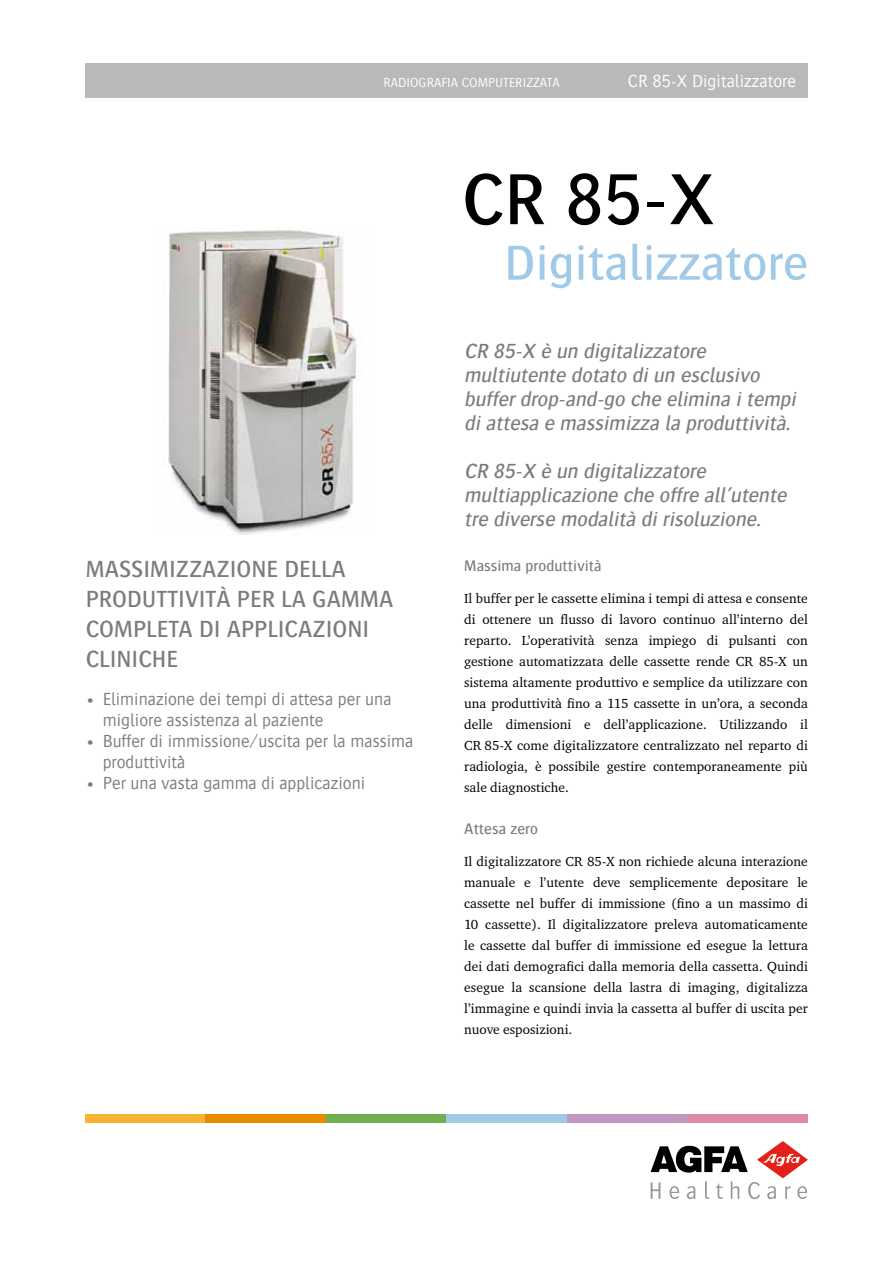
<style>
.page{position:relative;width:893px;height:1263px;background:#fff}
.page>*{position:absolute;margin:0;border:0;box-sizing:border-box;transform-origin:0 0}
.t1{font:500 75px "Bosis For Agfa";color:#000}
.t2{font:500 51px "Bosis For Agfa";color:#a1cae9}
.t3{font:500 24px/30px "Bosis For Agfa";color:#7b7c7e}
.t4{font:italic 500 21px/24px "Bosis For Agfa";color:#7b7c7e}
.t5{font:300 18px/21px "Bosis For Agfa";color:#7b7c7e}
.t6{font:300 18px "Bosis For Agfa";color:#fff}
.t7{font:500 15.75px "Bosis For Agfa";letter-spacing:.005em;color:#7b7c7e}
.t8{font:13.5px/21px "Charter ITC For Agfa";letter-spacing:.005em;color:#000;text-align:justify}
.t9{font:300 13.5px "Bosis For Agfa";color:#fff}
</style>
<div class="page">
<svg style="left:651px;top:1141px;width:157px;height:58px"></svg>
<div style="left:85px;top:1114px;width:121px;height:9px;background:#f8b334"></div>
<div style="left:206px;top:1114px;width:120px;height:9px;background:#ea8a00"></div>
<div style="left:326px;top:1114px;width:120px;height:9px;background:#71ae52"></div>
<div style="left:446px;top:1114px;width:121px;height:9px;background:#a1cae9"></div>
<div style="left:567px;top:1114px;width:120px;height:9px;background:#c198c2"></div>
<div style="left:687px;top:1114px;width:121px;height:9px;background:#de89aa"></div>
<div style="left:85px;top:64px;width:723px;height:34px;background:#b7b9ba"></div>
<img style="left:167px;top:230px;width:192px;height:305px">
<p class="t9" style="left:384px;top:76px;width:178px">RADIOGRAFIA COMPUTERIZZATA</p>
<h3 class="t6" style="left:628px;top:72px;width:170px">CR 85-X Digitalizzatore</h3>
<h1 class="t1" style="left:462px;top:159px;width:255px">CR 85-X</h1>
<h2 class="t2" style="left:504px;top:236px;width:305px">DIGITALIZZATORE</h2>
<h3 class="t3" style="left:86px;top:554px;width:285px">MASSIMIZZAZIONE DELLA<br>PRODUTTIVITÀ PER LA GAMMA<br>COMPLETA DI APPLICAZIONI<br>CLINICHE</h3>
<h3 class="t5" style="left:103px;top:688px;width:290px;text-indent:-17px">• Eliminazione dei tempi di attesa per una migliore assistenza al paziente</h3>
<h3 class="t5" style="left:103px;top:730px;width:312px;text-indent:-17px">• Buffer di immissione/uscita per la massima produttività</h3>
<h3 class="t5" style="left:86px;top:772px;width:281px">• Per una vasta gamma di applicazioni</h3>
<h3 class="t4" style="left:464px;top:339px;width:337px">CR 85-X è un digitalizzatore multiutente dotato di un esclusivo buffer drop-and-go che elimina i tempi di attesa e massimizza la produttività.</h3>
<h3 class="t4" style="left:464px;top:459px;width:327px">CR 85-X è un digitalizzatore multiapplicazione che offre all’utente tre diverse modalità di risoluzione.</h3>
<p class="t7" style="left:464px;top:558px;width:139px">MASSIMA PRODUTTIVITÀ</p>
<p class="t8" style="left:464px;top:588px;width:345px">Il buffer per le cassette elimina i tempi di attesa e consente di ottenere un flusso di lavoro continuo all’interno del reparto. L’operatività senza impiego di pulsanti con gestione automatizzata delle cassette rende CR 85-X un sistema altamente produttivo e semplice da utilizzare con una produttività fino a 115 cassette in un’ora, a seconda delle dimensioni e dell’applicazione. Utilizzando il CR 85-X come digitalizzatore centralizzato nel reparto di radiologia, è possibile gestire contemporaneamente più sale diagnostiche.</p>
<p class="t7" style="left:464px;top:820px;width:75px">ATTESA ZERO</p>
<p class="t8" style="left:464px;top:850px;width:345px">Il digitalizzatore CR 85-X non richiede alcuna interazione manuale e l’utente deve semplicemente depositare le cassette nel buffer di immissione (fino a un massimo di 10 cassette). Il digitalizzatore preleva automaticamente le cassette dal buffer di immissione ed esegue la lettura dei dati demografici dalla memoria della cassetta. Quindi esegue la scansione della lastra di imaging, digitalizza l’immagine e quindi invia la cassetta al buffer di uscita per nuove esposizioni.</p>
</div>
